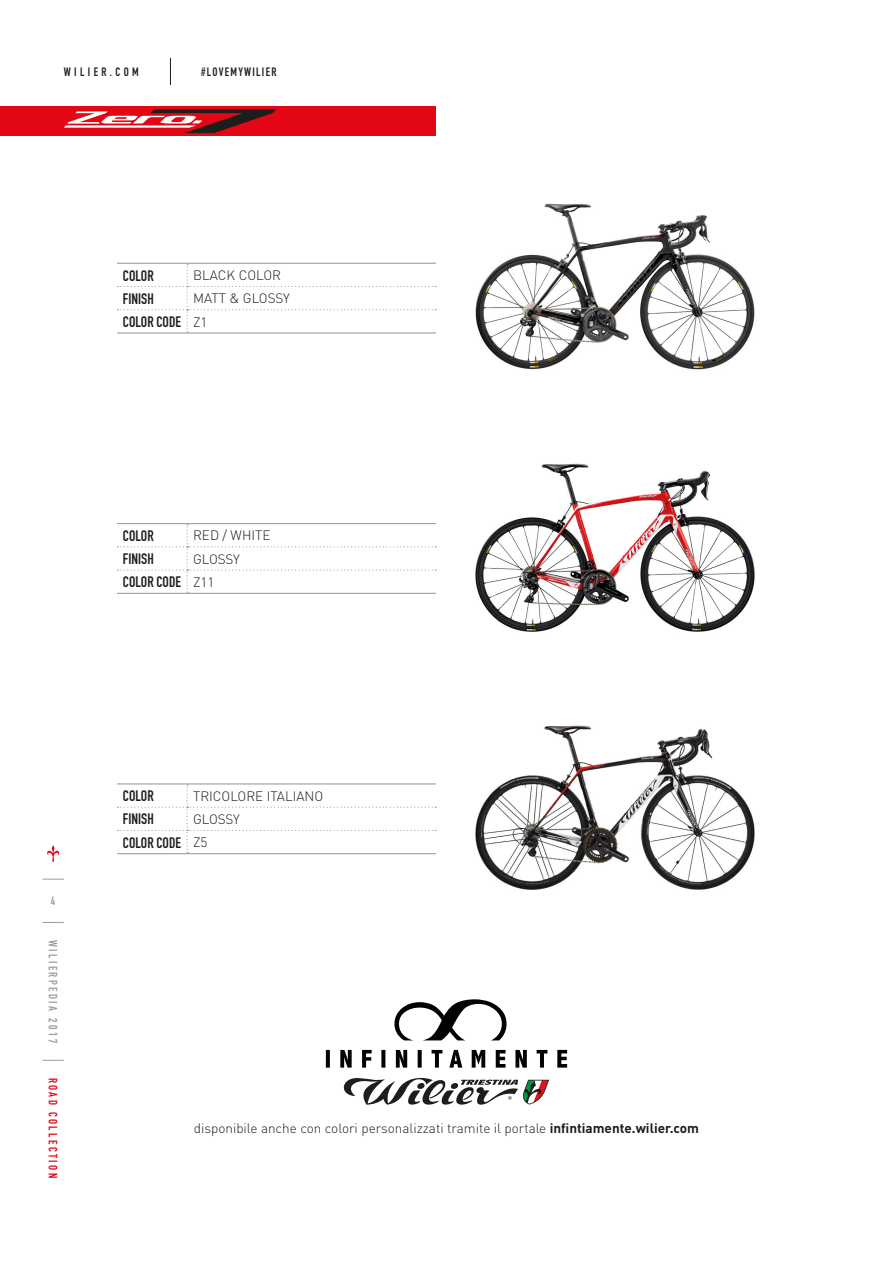
<style>
.page{position:relative;width:893px;height:1263px;background:#fff}
.page>*{position:absolute;margin:0;border:0;box-sizing:border-box;transform-origin:0 0}
.t1{font:15px "DIN Engschrift Alternate";color:#1d1d1b}
.t2{font:300 13.5px "DIN";color:#1d1d1b}
.t3{font:12px "DIN Engschrift Std";letter-spacing:.2em;color:#9d9d9d}
.t4{font:12px "DIN Engschrift Std";letter-spacing:.2em;color:#e30614}
.t5{font:12px "DIN Engschrift Std";letter-spacing:.105em;color:#1d1d1b}
.t6{font:12px "DIN Engschrift Std";letter-spacing:.285em;color:#1d1d1b}
.s1{font-family:"DIN";font-weight:300;font-size:13.5px}
.s2{font-weight:700}
</style>
<div class="page">
<img style="left:475px;top:203px;width:280px;height:167px">
<img style="left:475px;top:463px;width:280px;height:169px">
<img style="left:475px;top:725px;width:280px;height:165px">
<hr style="left:117px;top:332px;width:70px;height:2px;background:#9d9d9d">
<hr style="left:187px;top:332px;width:249px;height:2px;background:#9d9d9d">
<svg style="left:117px;top:264px;width:319px;height:68px"></svg>
<hr style="left:117px;top:263px;width:70px;height:1px;background:#9d9d9d">
<hr style="left:187px;top:263px;width:249px;height:1px;background:#9d9d9d">
<hr style="left:117px;top:593px;width:70px;height:1px;background:#9d9d9d">
<hr style="left:187px;top:593px;width:249px;height:1px;background:#9d9d9d">
<svg style="left:117px;top:524px;width:319px;height:69px"></svg>
<hr style="left:117px;top:523px;width:70px;height:1px;background:#9d9d9d">
<hr style="left:187px;top:523px;width:249px;height:1px;background:#9d9d9d">
<hr style="left:117px;top:853px;width:70px;height:1px;background:#9d9d9d">
<hr style="left:187px;top:853px;width:249px;height:1px;background:#9d9d9d">
<svg style="left:117px;top:784px;width:319px;height:69px"></svg>
<hr style="left:117px;top:783px;width:70px;height:1px;background:#9d9d9d">
<hr style="left:187px;top:783px;width:249px;height:1px;background:#9d9d9d">
<svg style="left:343px;top:1077px;width:206px;height:28px"></svg>
<svg style="left:326px;top:999px;width:241px;height:68px"></svg>
<div style="left:0;top:106px;width:436px;height:30px;background:#e30614"></div>
<svg style="left:170px;top:58px;width:1px;height:27px"></svg>
<svg style="left:43px;top:1060px;width:21px;height:1px"></svg>
<svg style="left:43px;top:922px;width:21px;height:1px"></svg>
<svg style="left:43px;top:879px;width:21px;height:1px"></svg>
<svg style="left:47px;top:845px;width:13px;height:17px"></svg>
<svg style="left:64px;top:109px;width:212px;height:24px"></svg>
<p class="t6" style="left:64px;top:64px;width:77px">WILIER.COM</p>
<p class="t5" style="left:201px;top:64px;width:77px">#LOVEMYWILIER</p>
<p class="t1" style="left:123px;top:266px;width:32px">COLOR</p>
<p class="t2" style="left:193px;top:267px;width:89px">BLACK COLOR</p>
<p class="t1" style="left:123px;top:290px;width:32px">FINISH</p>
<p class="t2" style="left:193px;top:290px;width:98px">MATT &amp; GLOSSY</p>
<p class="t1" style="left:123px;top:313px;width:86px">COLOR CODE <span class="s1">Z1</span></p>
<p class="t1" style="left:123px;top:527px;width:32px">COLOR</p>
<p class="t2" style="left:193px;top:527px;width:79px">RED / WHITE</p>
<p class="t1" style="left:123px;top:550px;width:32px">FINISH</p>
<p class="t2" style="left:193px;top:550px;width:48px">GLOSSY</p>
<p class="t1" style="left:123px;top:573px;width:93px">COLOR CODE <span class="s1">Z11</span></p>
<p class="t3" style="left:51px;top:894px;width:6px">4</p>
<p class="t3" style="left:60px;top:940px;width:105px;rotate:90deg">WILIERPEDIA 2017</p>
<p class="t4" style="left:60px;top:1078px;width:102px;rotate:90deg">ROAD COLLECTION</p>
<p class="t1" style="left:123px;top:787px;width:32px">COLOR</p>
<p class="t2" style="left:193px;top:788px;width:132px">TRICOLORE ITALIANO</p>
<p class="t1" style="left:123px;top:810px;width:32px">FINISH</p>
<p class="t2" style="left:193px;top:811px;width:48px">GLOSSY</p>
<p class="t1" style="left:123px;top:834px;width:86px">COLOR CODE <span class="s1">Z5</span></p>
<p class="t2" style="left:194px;top:1120px;width:507px">disponibile anche con colori personalizzati tramite il portale <span class="s2">infintiamente.wilier.com</span></p>
</div>
